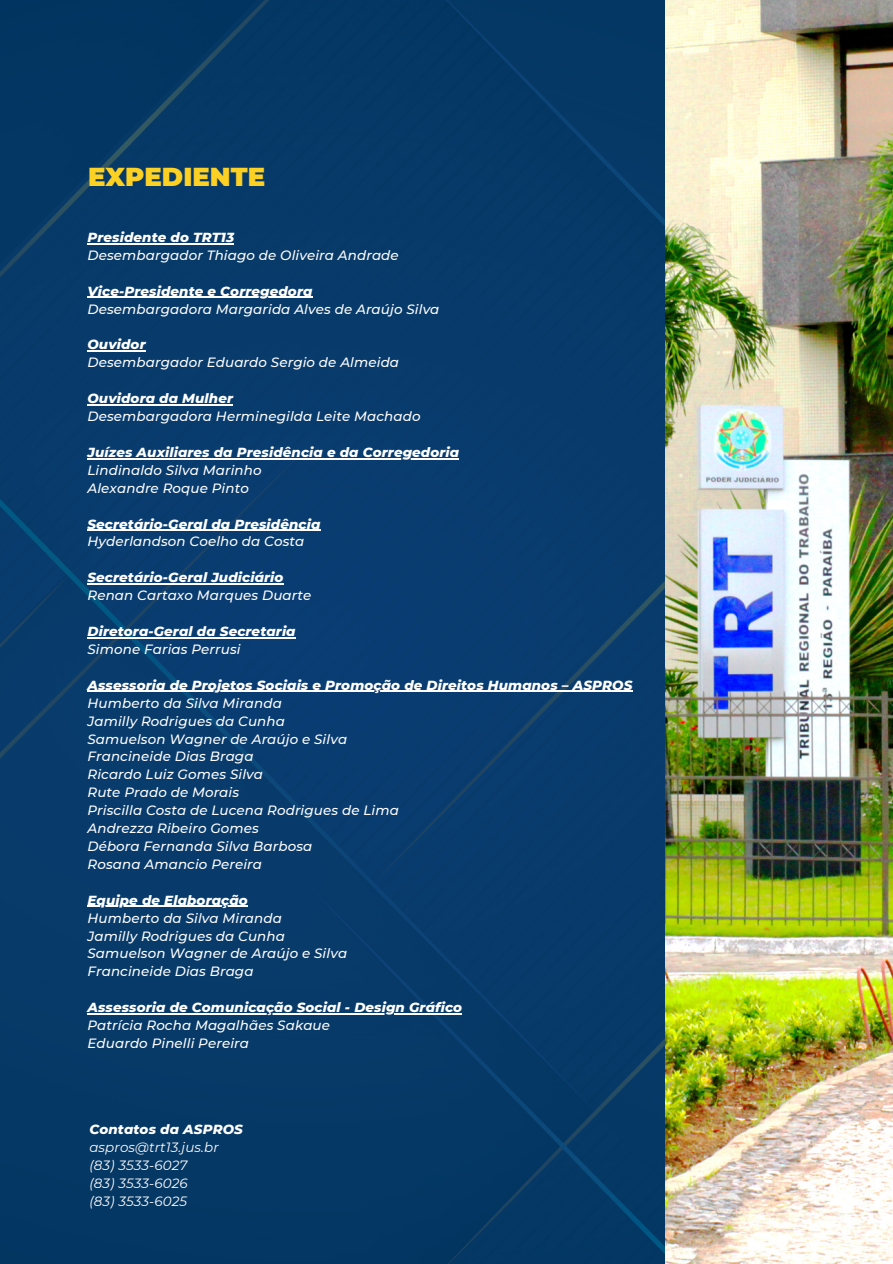
<style>
.page{position:relative;width:893px;height:1264px;background:#fff}
.page>*{position:absolute;margin:0;border:0;box-sizing:border-box;transform-origin:0 0}
.t1{font:900 25.95px "Montserrat";color:#fdd024}
.t2{font:italic 500 13.5px "Montserrat";letter-spacing:.01em;color:#fff}
.t3{font:italic 800 13.5px "Montserrat";letter-spacing:.01em;color:#fff}
.t4{font:italic 13.5px "Montserrat";letter-spacing:.01em;color:#fff}
</style>
<div class="page">
<img style="left:664px;top:0;width:228px;height:1263px">
<div style="left:0;top:0;width:664px;height:1263px;background:#083b6a"></div>
<hr style="left:87px;top:243px;width:147px;height:1px;background:#fff">
<hr style="left:87px;top:297px;width:225px;height:1px;background:#fff">
<hr style="left:87px;top:350px;width:59px;height:2px;background:#fff">
<hr style="left:87px;top:404px;width:146px;height:1px;background:#fff">
<hr style="left:87px;top:458px;width:372px;height:1px;background:#fff">
<hr style="left:87px;top:529px;width:233px;height:2px;background:#fff">
<hr style="left:87px;top:583px;width:196px;height:1px;background:#fff">
<hr style="left:87px;top:637px;width:209px;height:1px;background:#fff">
<hr style="left:87px;top:691px;width:545px;height:1px;background:#fff">
<hr style="left:87px;top:905px;width:161px;height:2px;background:#fff">
<hr style="left:87px;top:1013px;width:375px;height:1px;background:#fff">
<p class="t1" style="left:88px;top:161px;width:178px">EXPEDIENTE</p>
<p class="t3" style="left:87px;top:229px;width:148px">Presidente do TRT13</p>
<p class="t2" style="left:87px;top:247px;width:313px">Desembargador Thiago de Oliveira Andrade</p>
<p class="t3" style="left:87px;top:282px;width:226px">Vice-Presidente e Corregedora</p>
<p class="t2" style="left:87px;top:300px;width:353px">Desembargadora Margarida Alves de Araújo Silva</p>
<p class="t3" style="left:87px;top:336px;width:60px">Ouvidor</p>
<p class="t2" style="left:87px;top:354px;width:313px">Desembargador Eduardo Sergio de Almeida</p>
<p class="t3" style="left:87px;top:390px;width:147px">Ouvidora da Mulher</p>
<p class="t2" style="left:87px;top:408px;width:334px">Desembargadora Herminegilda Leite Machado</p>
<p class="t3" style="left:87px;top:444px;width:373px">Juízes Auxiliares da Presidência e da Corregedoria</p>
<p class="t2" style="left:87px;top:462px;width:176px">Lindinaldo Silva Marinho</p>
<p class="t2" style="left:87px;top:479px;width:163px">Alexandre Roque Pinto</p>
<p class="t3" style="left:87px;top:515px;width:234px">Secretário-Geral da Presidência</p>
<p class="t2" style="left:87px;top:533px;width:218px">Hyderlandson Coelho da Costa</p>
<p class="t3" style="left:87px;top:569px;width:197px">Secretário-Geral Judiciário</p>
<p class="t2" style="left:87px;top:587px;width:225px">Renan Cartaxo Marques Duarte</p>
<p class="t3" style="left:87px;top:623px;width:210px">Diretora-Geral da Secretaria</p>
<p class="t2" style="left:87px;top:641px;width:155px">Simone Farias Perrusi</p>
<p class="t3" style="left:87px;top:676px;width:546px">Assessoria de Projetos Sociais e Promoção de Direitos Humanos – ASPROS</p>
<p class="t2" style="left:87px;top:694px;width:196px">Humberto da Silva Miranda</p>
<p class="t2" style="left:87px;top:712px;width:199px">Jamilly Rodrigues da Cunha</p>
<p class="t2" style="left:87px;top:730px;width:261px">Samuelson Wagner de Araújo e Silva</p>
<p class="t2" style="left:87px;top:748px;width:167px">Francineide Dias Braga</p>
<p class="t2" style="left:87px;top:766px;width:177px">Ricardo Luiz Gomes Silva</p>
<p class="t2" style="left:87px;top:784px;width:153px">Rute Prado de Morais</p>
<p class="t2" style="left:87px;top:802px;width:313px">Priscilla Costa de Lucena Rodrigues de Lima</p>
<p class="t2" style="left:87px;top:820px;width:173px">Andrezza Ribeiro Gomes</p>
<p class="t2" style="left:87px;top:837px;width:226px">Débora Fernanda Silva Barbosa</p>
<p class="t2" style="left:87px;top:855px;width:176px">Rosana Amancio Pereira</p>
<p class="t3" style="left:87px;top:891px;width:162px">Equipe de Elaboração</p>
<p class="t2" style="left:87px;top:909px;width:196px">Humberto da Silva Miranda</p>
<p class="t2" style="left:87px;top:927px;width:199px">Jamilly Rodrigues da Cunha</p>
<p class="t2" style="left:87px;top:945px;width:261px">Samuelson Wagner de Araújo e Silva</p>
<p class="t2" style="left:87px;top:963px;width:167px">Francineide Dias Braga</p>
<p class="t3" style="left:87px;top:999px;width:376px">Assessoria de Comunicação Social - Design Gráfico</p>
<p class="t2" style="left:87px;top:1017px;width:244px">Patrícia Rocha Magalhães Sakaue</p>
<p class="t2" style="left:87px;top:1034px;width:163px">Eduardo Pinelli Pereira</p>
<p class="t3" style="left:89px;top:1120px;width:155px">Contatos da ASPROS</p>
<p class="t4" style="left:89px;top:1138px;width:131px">aspros@trt13.jus.br</p>
<p class="t4" style="left:89px;top:1156px;width:100px">(83) 3533-6027</p>
<p class="t4" style="left:89px;top:1174px;width:100px">(83) 3533-6026</p>
<p class="t4" style="left:89px;top:1192px;width:99px">(83) 3533-6025</p>
</div>
